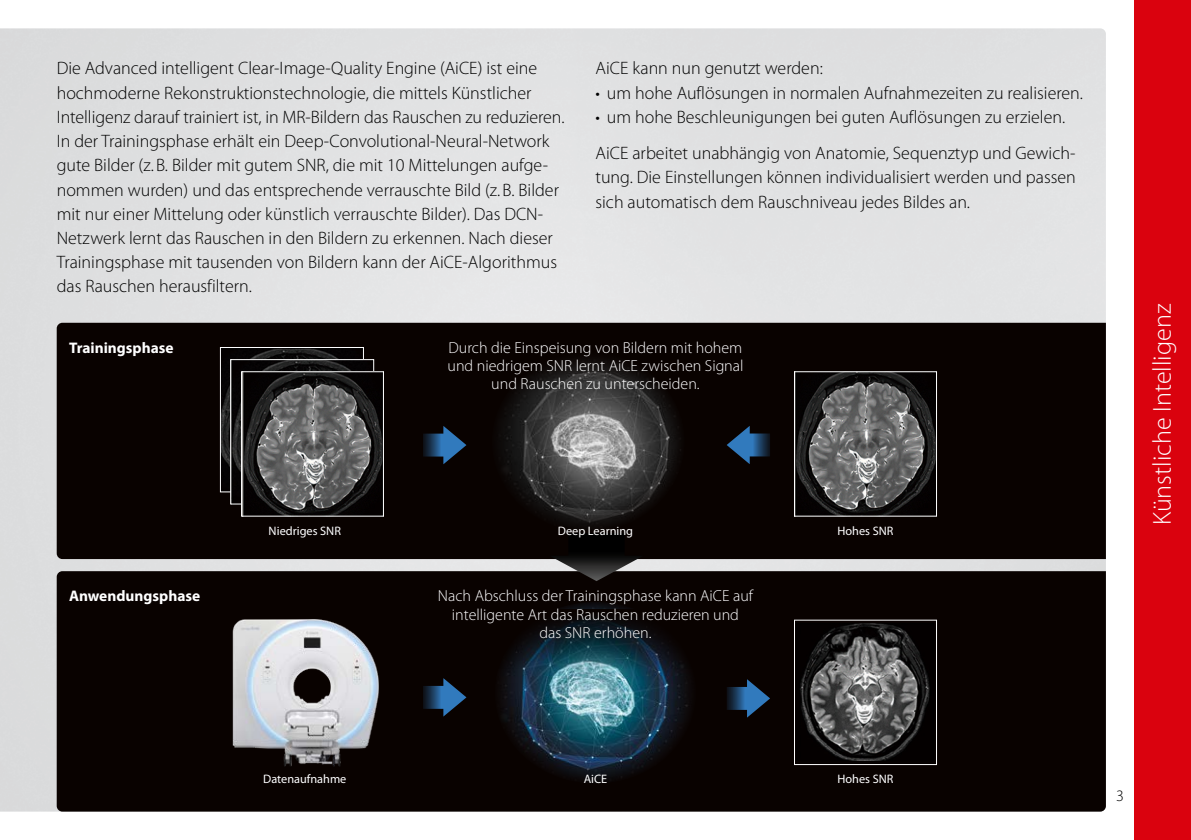
<style>
.page{position:relative;width:1191px;height:840px;background:#fff}
.page>*{position:absolute;margin:0;border:0;box-sizing:border-box;transform-origin:0 0}
.t1{font:300 26px "Myriad Pro";color:#fff}
.t2{font:300 18px/24.2px "Myriad Pro";color:#000}
.t3{font:300 16px/18.2px "Myriad Pro";color:#fff;text-align:center}
.t4{font:300 16px "Myriad Pro";color:#000}
.t5{font:700 15.4px "Myriad Pro";color:#fff}
.t6{font:12.2px "Myriad Pro";color:#fff}
</style>
<div class="page">
<div style="left:0;top:28px;width:1106px;height:783px;background:#e0e1e2"></div>
<div style="left:57px;top:322px;width:1049px;height:236px;background:#090200"></div>
<div style="left:57px;top:571px;width:1049px;height:240px;background:#090200"></div>
<svg style="left:549px;top:533px;width:94px;height:48px;background:#22201f"></svg>
<img style="left:494px;top:601px;width:202px;height:182px">
<img style="left:492px;top:383px;width:193px;height:148px">
<img style="left:232px;top:615px;width:147px;height:157px">
<svg style="left:423px;top:425px;width:43px;height:39px;background:#19334e"></svg>
<svg style="left:726px;top:425px;width:44px;height:39px;background:#19344f"></svg>
<svg style="left:726px;top:678px;width:44px;height:39px;background:#19324d"></svg>
<svg style="left:423px;top:677px;width:43px;height:39px;background:#19334e"></svg>
<div style="left:1134px;top:0;width:57px;height:839px;background:#da020e"></div>
<img style="left:796px;top:373px;width:139px;height:141px">
<div style="left:794px;top:371px;width:143px;height:145px;border:1px solid #fff"></div>
<div style="left:794px;top:619px;width:142px;height:145px;background:#000"></div>
<img style="left:800px;top:623px;width:130px;height:137px">
<div style="left:794px;top:619px;width:143px;height:145px;border:1px solid #fff"></div>
<img style="left:222px;top:349px;width:140px;height:141px">
<div style="left:220px;top:347px;width:144px;height:145px;border:1px solid #fff"></div>
<img style="left:232px;top:361px;width:140px;height:141px">
<div style="left:230px;top:359px;width:144px;height:145px;border:1px solid #fff"></div>
<img style="left:243px;top:373px;width:139px;height:141px">
<div style="left:241px;top:371px;width:143px;height:145px;border:1px solid #fff"></div>
<div style="left:428px;top:336px;width:340px;height:47px;background:#090200"></div>
<svg style="left:428px;top:609px;width:340px;height:59px;background:#0c1013"></svg>
<p class="t2" style="left:57px;top:56px;width:509px">Die Advanced intelligent Clear-Image-Quality Engine (AiCE) ist eine hochmoderne Rekonstruktionstechnologie, die mittels Künstlicher Intelligenz darauf trainiert ist, in MR-Bildern das Rauschen zu reduzieren.<br>In der Trainingsphase erhält ein Deep-Convolutional-Neural-Network gute Bilder (z.B. Bilder mit gutem SNR, die mit 10 Mittelungen aufge&shy;nommen wurden) und das entsprechende verrauschte Bild (z.B. Bilder mit nur einer Mittelung oder künstlich verrauschte Bilder). Das DCN-Netzwerk lernt das Rauschen in den Bildern zu erkennen. Nach dieser Trainingsphase mit tausenden von Bildern kann der AiCE-Algorithmus das Rauschen herausfiltern.</p>
<p class="t2" style="left:595px;top:57px;width:229px">AiCE kann nun genutzt werden:</p>
<p class="t2" style="left:595px;top:81px;width:489px">• um hohe Auflösungen in normalen Aufnahmezeiten zu realisieren.</p>
<p class="t2" style="left:595px;top:99px;width:481px;line-height:36.4px">• um hohe Beschleunigungen bei guten Auflösungen zu erzielen.<br>AiCE arbeitet unabhängig von Anatomie, Sequenztyp und Gewich-</p>
<p class="t2" style="left:595px;top:165px;width:482px">tung. Die Einstellungen können individualisiert werden und passen sich automatisch dem Rauschniveau jedes Bildes an.</p>
<p class="t5" style="left:69px;top:337px;width:106px">Trainingsphase</p>
<p class="t6" style="left:269px;top:523px;width:74px">Niedriges SNR</p>
<p class="t3" style="left:447px;top:339px;width:297px">Durch die Einspeisung von Bildern mit hohem und niedrigem SNR lernt AiCE zwischen Signal und Rauschen zu unterscheiden.</p>
<p class="t6" style="left:558px;top:523px;width:77px">Deep Learning</p>
<p class="t5" style="left:69px;top:586px;width:133px">Anwendungsphase</p>
<p class="t3" style="left:438px;top:587px;width:316px">Nach Abschluss der Trainingsphase kann AiCE auf intelligente Art das Rauschen reduzieren und<br>das SNR erhöhen.</p>
<p class="t6" style="left:837px;top:523px;width:57px">Hohes SNR</p>
<h1 class="t1" style="left:1147px;top:525px;width:223px;rotate:-90deg">Künstliche Intelligenz</h1>
<p class="t6" style="left:263px;top:771px;width:85px">Datenaufnahme</p>
<p class="t6" style="left:837px;top:771px;width:57px">Hohes SNR</p>
<p class="t6" style="left:584px;top:771px;width:25px">AiCE</p>
<p class="t4" style="left:1116px;top:786px;width:9px">3</p>
</div>
